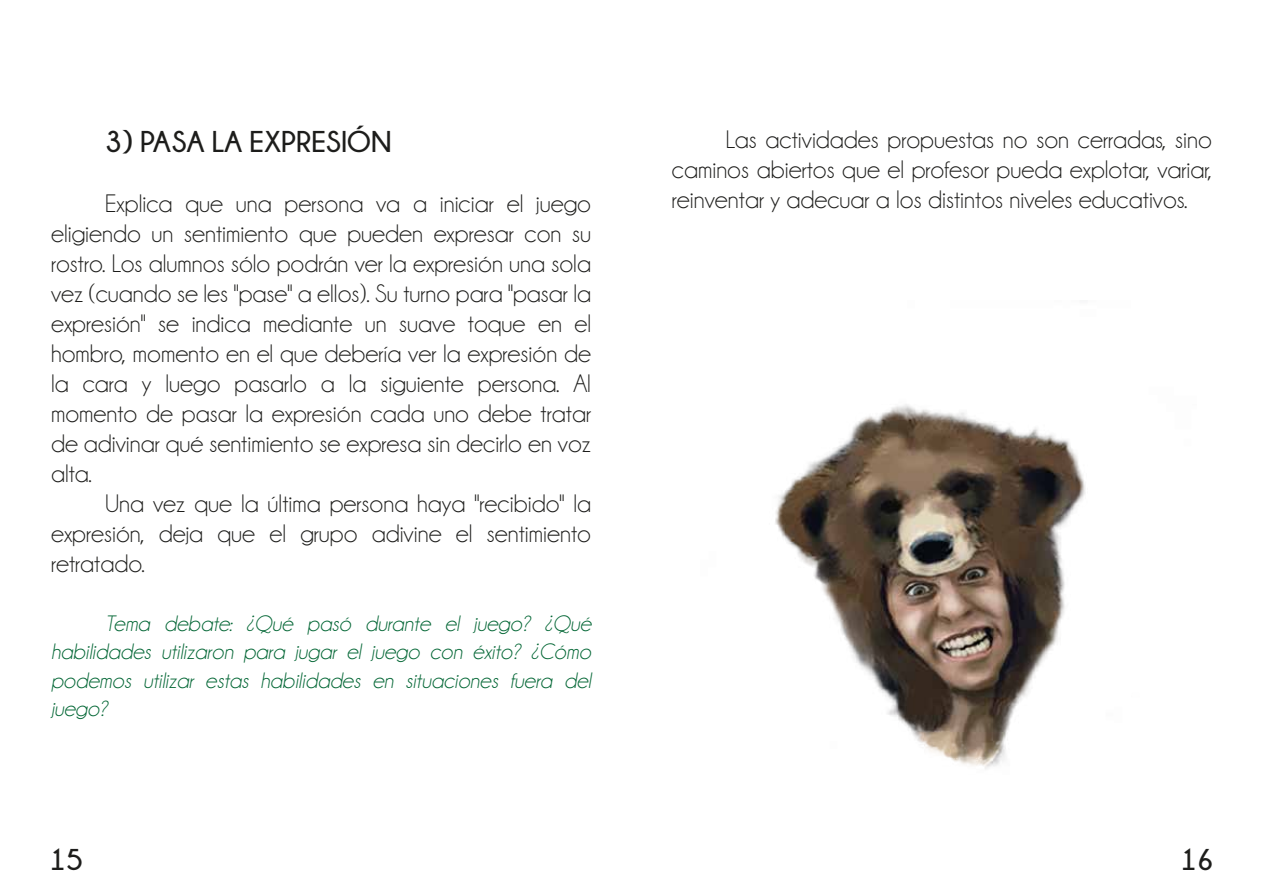
<style>
.page{position:relative;width:1263px;height:893px;background:#fff}
.page>*{position:absolute;margin:0;border:0;box-sizing:border-box;transform-origin:0 0}
.t1{font:700 30px "Champagne&Limousines";color:#1d1d1b}
.t2{font:25.5px/30px "Champagne&Limousines";color:#1d1d1b;text-align:justify}
.t3{font:italic 22.5px/28.5px "Champagne&Limousines";color:#006533;text-align:justify}
</style>
<div class="page">
<img style="left:775px;top:404px;width:310px;height:365px">
<p class="t1" style="left:105px;top:125px;width:288px">3) PASA LA EXPRESIÓN</p>
<p class="t2" style="left:51px;top:189px;width:542px;text-indent:54px">Explica que una persona va a iniciar el juego eligiendo un sentimiento que pueden expresar con su rostro. Los alumnos sólo podrán ver la expresión una sola vez (cuando se les "pase" a ellos). Su turno para "pasar la expresión" se indica mediante un suave toque en el hombro, momento en el que debería ver la expresión de la cara y luego pasarlo a la siguiente persona. Al momento de pasar la expresión cada uno debe tratar de adivinar qué sentimiento se expresa sin decirlo en voz alta.</p>
<p class="t2" style="left:51px;top:489px;width:541px;text-indent:54px">Una vez que la última persona haya "recibido" la expresión, deja que el grupo adivine el sentimiento retratado.</p>
<p class="t3" style="left:51px;top:609px;width:542px;text-indent:54px">Tema debate: ¿Qué pasó durante el juego? ¿Qué habilidades utilizaron para jugar el juego con éxito? ¿Cómo podemos utilizar estas habilidades en situaciones fuera del juego?</p>
<p class="t2" style="left:672px;top:125px;width:541px;text-indent:54px">Las actividades propuestas no son cerradas, sino caminos abiertos que el profesor pueda explotar, variar, reinventar y adecuar a los distintos niveles educativos.</p>
<p class="t1" style="left:49px;top:843px;width:35px">15</p>
<p class="t1" style="left:1180px;top:843px;width:35px">16</p>
</div>
